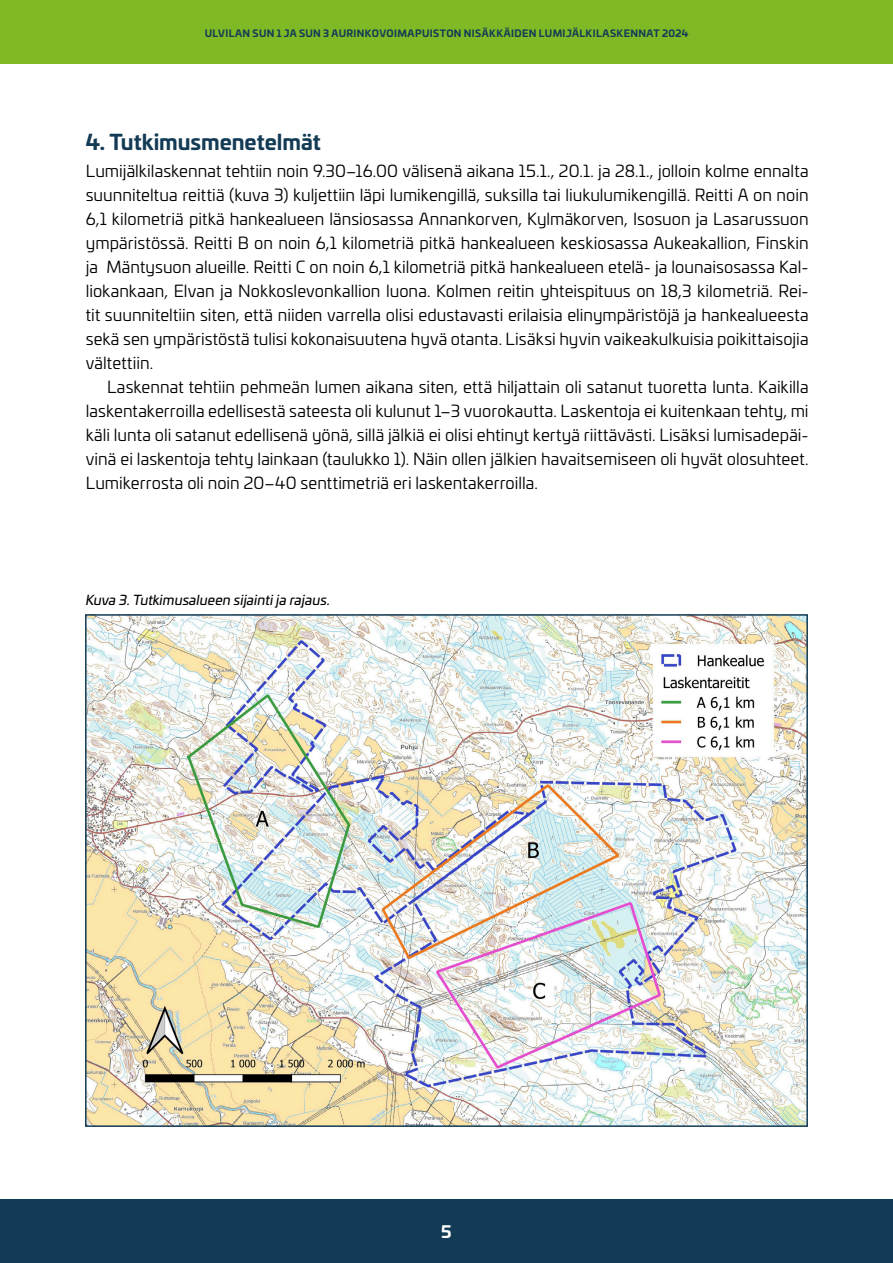
<style>
.page{position:relative;width:893px;height:1263px;background:#fff}
.page>*{position:absolute;margin:0;border:0;box-sizing:border-box;transform-origin:0 0}
.perusotsikko{font:700 21px "Univia Pro";color:#133b55}
.leipis_eka_kpl{font:16.5px/24px "Univia Pro";letter-spacing:.005em;color:#000;text-align:justify}
.leipis{font:16.5px/24px "Univia Pro";letter-spacing:.005em;color:#000;text-align:justify}
.sivunumero{font:700 16.5px "Univia Pro";color:#fff}
.kuvateksti{font:italic 13.5px "Univia Pro";letter-spacing:.005em;color:#000}
.t1{font:700 9.75px "Univia Pro";letter-spacing:.04em;color:#133b55}
</style>
<div class="page">
<div style="left:0;top:0;width:893px;height:64px;background:#80b926"></div>
<div style="left:0;top:1199px;width:893px;height:64px;background:#133b55"></div>
<img style="left:88px;top:617px;width:717px;height:507px">
<p class="t1" style="left:205px;top:25px;width:485px">ULVILAN SUN 1 JA SUN 3 AURINKOVOIMAPUISTON NISÄKKÄIDEN LUMIJÄLKILASKENNAT 2024</p>
<p class="perusotsikko" style="left:86px;top:125px;width:237px">4. Tutkimusmenetelmät</p>
<p class="leipis_eka_kpl" style="left:86px;top:158px;width:724px">Lumijälkilaskennat tehtiin noin 9.30–16.00 välisenä aikana 15.1., 20.1. ja 28.1., jolloin kolme ennalta suunniteltua reittiä (kuva 3) kuljettiin läpi lumikengillä, suksilla tai liukulumikengillä. Reitti A on noin 6,1 kilometriä pitkä hankealueen länsiosassa Annankorven, Kylmäkorven, Isosuon ja Lasarussuon ympäristössä. Reitti B on noin 6,1 kilometriä pitkä hankealueen keskiosassa Aukeakallion, Finskin ja Mäntysuon alueille. Reitti C on noin 6,1 kilometriä pitkä hankealueen etelä- ja lounaisosassa Kal&shy;liokankaan, Elvan ja Nokkoslevonkallion luona. Kolmen reitin yhteispituus on 18,3 kilometriä. Rei&shy;tit suunniteltiin siten, että niiden varrella olisi edustavasti erilaisia elinympäristöjä ja hankealueesta sekä sen ympäristöstä tulisi kokonaisuutena hyvä otanta. Lisäksi hyvin vaikeakulkuisia poikittaisojia vältettiin.</p>
<p class="leipis" style="left:86px;top:374px;width:724px;text-indent:21px">Laskennat tehtiin pehmeän lumen aikana siten, että hiljattain oli satanut tuoretta lunta. Kaikilla laskentakerroilla edellisestä sateesta oli kulunut 1–3 vuorokautta. Laskentoja ei kuitenkaan tehty, mi käli lunta oli satanut edellisenä yönä, sillä jälkiä ei olisi ehtinyt kertyä riittävästi. Lisäksi lumisadepäi&shy;vinä ei laskentoja tehty lainkaan (taulukko 1). Näin ollen jälkien havaitsemiseen oli hyvät olosuhteet.<br>Lumikerrosta oli noin 20–40 senttimetriä eri laskentakerroilla.</p>
<p class="kuvateksti" style="left:86px;top:589px;width:246px">Kuva 3. Tutkimusalueen sijainti ja rajaus.</p>
<p class="sivunumero" style="left:441px;top:1218px;width:12px">5</p>
</div>
